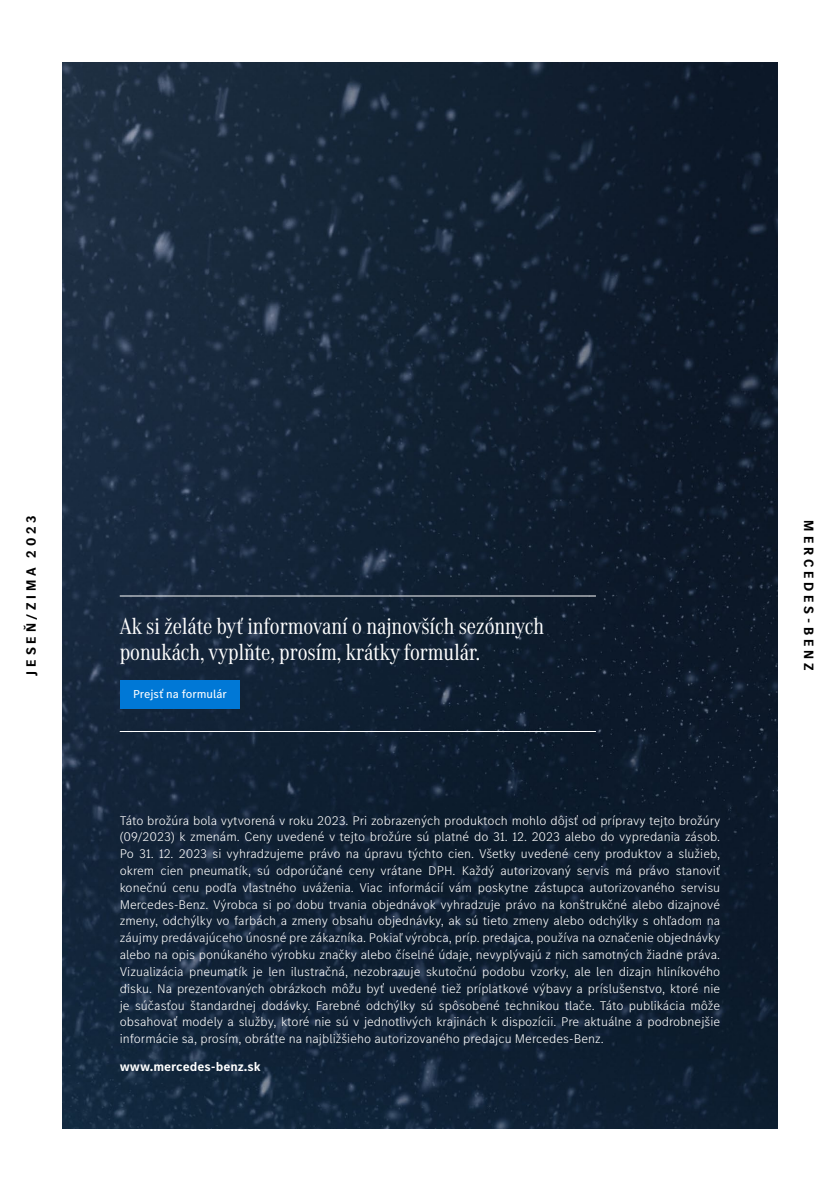
<style>
.page{position:relative;width:840px;height:1191px;background:#fff}
.page>*{position:absolute;margin:0;border:0;box-sizing:border-box;transform-origin:0 0}
.t1{font:24px/26px "MB Corpo A Title Cond";color:#fff}
.t2{font:700 14px "MB Corpo S Title";letter-spacing:.27em;color:#000}
.t3{font:300 13px/16.8px "MB Corpo S Text";color:#fff;text-align:justify}
.t4{font:700 13px "MB Corpo S Text";color:#fff}
.t5{font:12px "MB Corpo S Text";color:#fff}
</style>
<div class="page">
<img style="left:62px;top:62px;width:715px;height:1066px">
<hr style="left:120px;top:595px;width:475px;height:1px;background:#fff">
<hr style="left:120px;top:731px;width:475px;height:1px;background:#fff">
<div style="left:120px;top:680px;width:119px;height:29px;background:#0078d6"></div>
<p class="t2" style="left:22px;top:675px;width:162px;rotate:-90deg">JESEŇ/ZIMA 2023</p>
<h1 class="t1" style="left:120px;top:611px;width:425px">Ak si želáte byť informovaní o najnovších sezónnych ponukách, vyplňte, prosím, krátky formulár.</h1>
<p class="t5" style="left:133px;top:686px;width:95px">Prejsť na formulár</p>
<p class="t3" style="left:120px;top:811px;width:602px">Táto brožúra bola vytvorená v roku 2023. Pri zobrazených produktoch mohlo dôjsť od prípravy tejto brožúry (09/2023) k zmenám. Ceny uvedené v tejto brožúre sú platné do 31. 12. 2023 alebo do vypredania zásob.<br>Po 31. 12. 2023 si vyhradzujeme právo na úpravu týchto cien. Všetky uvedené ceny produktov a služieb, okrem cien pneumatík, sú odporúčané ceny vrátane DPH. Každý autorizovaný servis má právo stanoviť konečnú cenu podľa vlastného uváženia. Viac informácií vám poskytne zástupca autorizovaného servisu Mercedes-Benz. Výrobca si po dobu trvania objednávok vyhradzuje právo na konštrukčné alebo dizajnové zmeny, odchýlky vo farbách a zmeny obsahu objednávky, ak sú tieto zmeny alebo odchýlky s ohľadom na záujmy predávajúceho únosné pre zákazníka. Pokiaľ výrobca, príp. predajca, používa na označenie objednávky alebo na opis ponúkaného výrobku značky alebo číselné údaje, nevyplývajú z nich samotných žiadne práva.<br>Vizualizácia pneumatík je len ilustračná, nezobrazuje skutočnú podobu vzorky, ale len dizajn hliníkového disku. Na prezentovaných obrázkoch môžu byť uvedené tiež príplatkové výbavy a príslušenstvo, ktoré nie je súčasťou štandardnej dodávky. Farebné odchýlky sú spôsobené technikou tlače. Táto publikácia môže obsahovať modely a služby, ktoré nie sú v jednotlivých krajinách k dispozícii. Pre aktuálne a podrobnejšie informácie sa, prosím, obráťte na najbližšieho autorizovaného predajcu Mercedes-Benz.</p>
<p class="t4" style="left:120px;top:1058px;width:142px">www.mercedes-benz.sk</p>
<p class="t2" style="left:817px;top:520px;width:151px;rotate:90deg">MERCEDES-BENZ</p>
</div>
